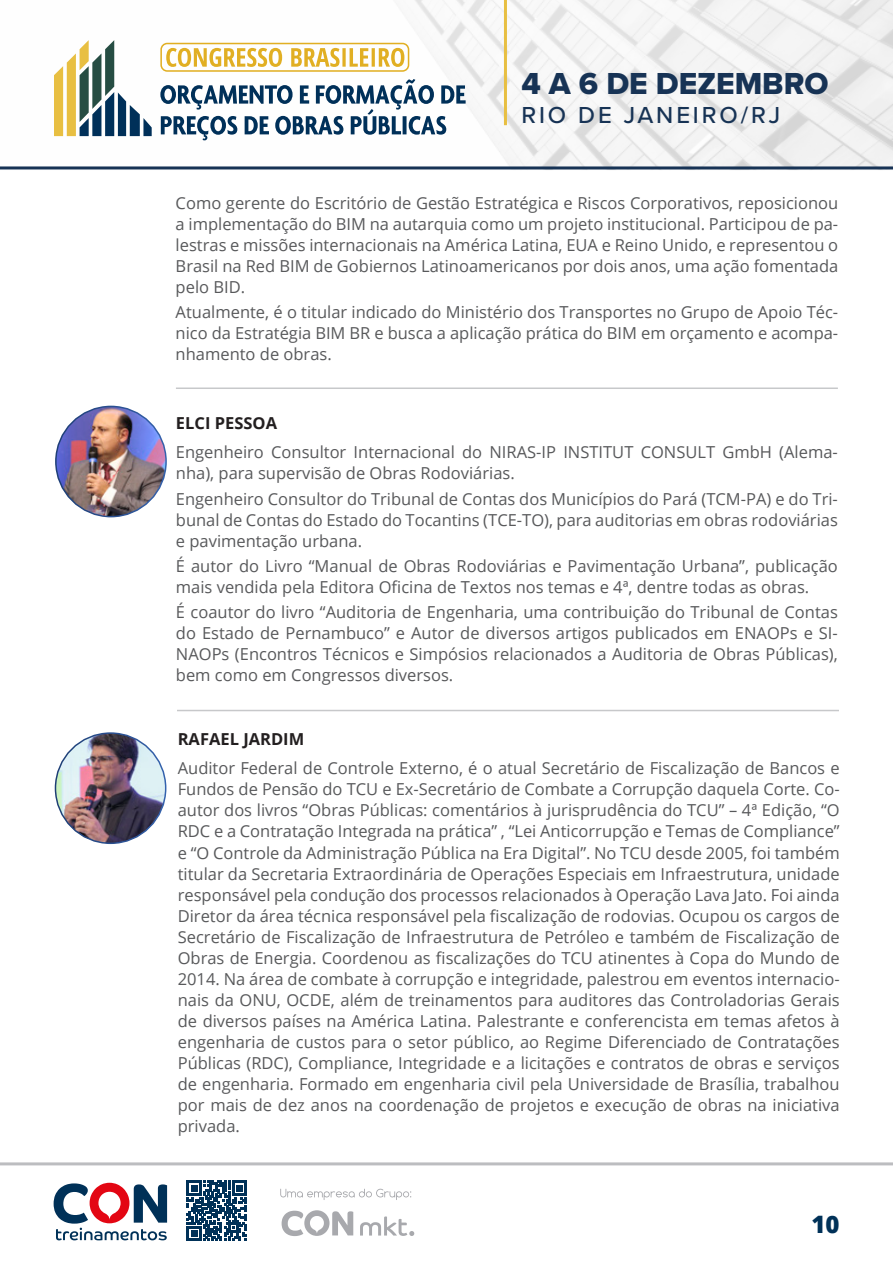
<style>
.page{position:relative;width:893px;height:1263px;background:#fff}
.page>*{position:absolute;margin:0;border:0;box-sizing:border-box;transform-origin:0 0}
.t1{font:31.5px "Proxima Nova Extrabld";color:#173355}
.t2{font:500 24px "Proxima Nova";letter-spacing:.12em;color:#173355}
.t3{font:800 24px "Open Sans";color:#003158}
.t4{font:16.5px/21px "Open Sans";color:#58595b;text-align:justify}
.t5{font:700 16.5px "Open Sans";color:#231f20}
</style>
<div class="page">
<img style="left:0;top:0;width:893px;height:170px">
<hr style="left:504px;top:0;width:3px;height:125px;background:#e8bf42">
<svg style="left:0;top:1162px;width:893px;height:79px"></svg>
<svg style="left:280px;top:1189px;width:131px;height:11px"></svg>
<svg style="left:360px;top:1216px;width:54px;height:20px"></svg>
<svg style="left:282px;top:1210px;width:71px;height:26px"></svg>
<svg style="left:54px;top:1183px;width:113px;height:57px"></svg>
<svg style="left:187px;top:1181px;width:60px;height:60px"></svg>
<hr style="left:0;top:166px;width:893px;height:3px;background:#173355">
<svg style="left:54px;top:40px;width:98px;height:96px"></svg>
<svg style="left:160px;top:79px;width:306px;height:61px"></svg>
<div style="left:160px;top:43px;width:249px;height:29px;border:2px solid #e1af23;border-radius:6px"></div>
<svg style="left:166px;top:48px;width:238px;height:19px"></svg>
<img style="left:55px;top:733px;width:111px;height:110px;border-radius:55px">
<div style="left:55px;top:732px;width:111px;height:112px;border:2px solid #fff;border-radius:50%"></div>
<hr style="left:177px;top:710px;width:662px;height:1px;background:#c7c8ca">
<img style="left:56px;top:406px;width:110px;height:111px;border-radius:55px">
<div style="left:55px;top:406px;width:112px;height:111px;border:2px solid #fff;border-radius:50%"></div>
<hr style="left:176px;top:387px;width:662px;height:2px;background:#c7c8ca">
<h1 class="t1" style="left:521px;top:60px;width:309px">4 A 6 DE DEZEMBRO</h1>
<h2 class="t2" style="left:521px;top:97px;width:260px">RIO DE JANEIRO/RJ</h2>
<p class="t4" style="left:176px;top:192px;width:664px">Como gerente do Escritório de Gestão Estratégica e Riscos Corporativos, reposicionou a implementação do BIM na autarquia como um projeto institucional. Participou de pa&shy;lestras e missões internacionais na América Latina, EUA e Reino Unido, e representou o Brasil na Red BIM de Gobiernos Latinoamericanos por dois anos, uma ação fomentada pelo BID.</p>
<p class="t4" style="left:176px;top:301px;width:664px">Atualmente, é o titular indicado do Ministério dos Transportes no Grupo de Apoio Téc&shy;nico da Estratégia BIM BR e busca a aplicação prática do BIM em orçamento e acompa&shy;nhamento de obras.</p>
<p class="t5" style="left:176px;top:411px;width:103px">ELCI PESSOA</p>
<p class="t4" style="left:176px;top:441px;width:663px">Engenheiro Consultor Internacional do NIRAS-IP INSTITUT CONSULT GmbH (Alema&shy;nha), para supervisão de Obras Rodoviárias.</p>
<p class="t4" style="left:176px;top:488px;width:663px">Engenheiro Consultor do Tribunal de Contas dos Municípios do Pará (TCM-PA) e do Tri&shy;bunal de Contas do Estado do Tocantins (TCE-TO), para auditorias em obras rodoviárias e pavimentação urbana.</p>
<p class="t4" style="left:176px;top:555px;width:663px">É autor do Livro “Manual de Obras Rodoviárias e Pavimentação Urbana”, publicação mais vendida pela Editora Oficina de Textos nos temas e 4ª, dentre todas as obras.</p>
<p class="t4" style="left:176px;top:601px;width:663px">É coautor do livro “Auditoria de Engenharia, uma contribuição do Tribunal de Contas do Estado de Pernambuco” e Autor de diversos artigos publicados em ENAOPs e SI-NAOPs (Encontros Técnicos e Simpósios relacionados a Auditoria de Obras Públicas), bem como em Congressos diversos.</p>
<p class="t5" style="left:178px;top:727px;width:128px">RAFAEL JARDIM</p>
<p class="t4" style="left:178px;top:757px;width:663px">Auditor Federal de Controle Externo, é o atual Secretário de Fiscalização de Bancos e Fundos de Pensão do TCU e Ex-Secretário de Combate a Corrupção daquela Corte. Co&shy;autor dos livros “Obras Públicas: comentários à jurisprudência do TCU” – 4ª Edição, “O RDC e a Contratação Integrada na prática” , “Lei Anticorrupção e Temas de Compliance” e “O Controle da Administração Pública na Era Digital”. No TCU desde 2005, foi também titular da Secretaria Extraordinária de Operações Especiais em Infraestrutura, unidade responsável pela condução dos processos relacionados à Operação Lava Jato. Foi ainda Diretor da área técnica responsável pela fiscalização de rodovias. Ocupou os cargos de Secretário de Fiscalização de Infraestrutura de Petróleo e também de Fiscalização de Obras de Energia. Coordenou as fiscalizações do TCU atinentes à Copa do Mundo de 2014. Na área de combate à corrupção e integridade, palestrou em eventos internacio&shy;nais da ONU, OCDE, além de treinamentos para auditores das Controladorias Gerais de diversos países na América Latina. Palestrante e conferencista em temas afetos à engenharia de custos para o setor público, ao Regime Diferenciado de Contratações Públicas (RDC), Compliance, Integridade e a licitações e contratos de obras e serviços de engenharia. Formado em engenharia civil pela Universidade de Brasília, trabalhou por mais de dez anos na coordenação de projetos e execução de obras na iniciativa privada.</p>
<h2 class="t3" style="left:812px;top:1206px;width:30px">10</h2>
</div>
